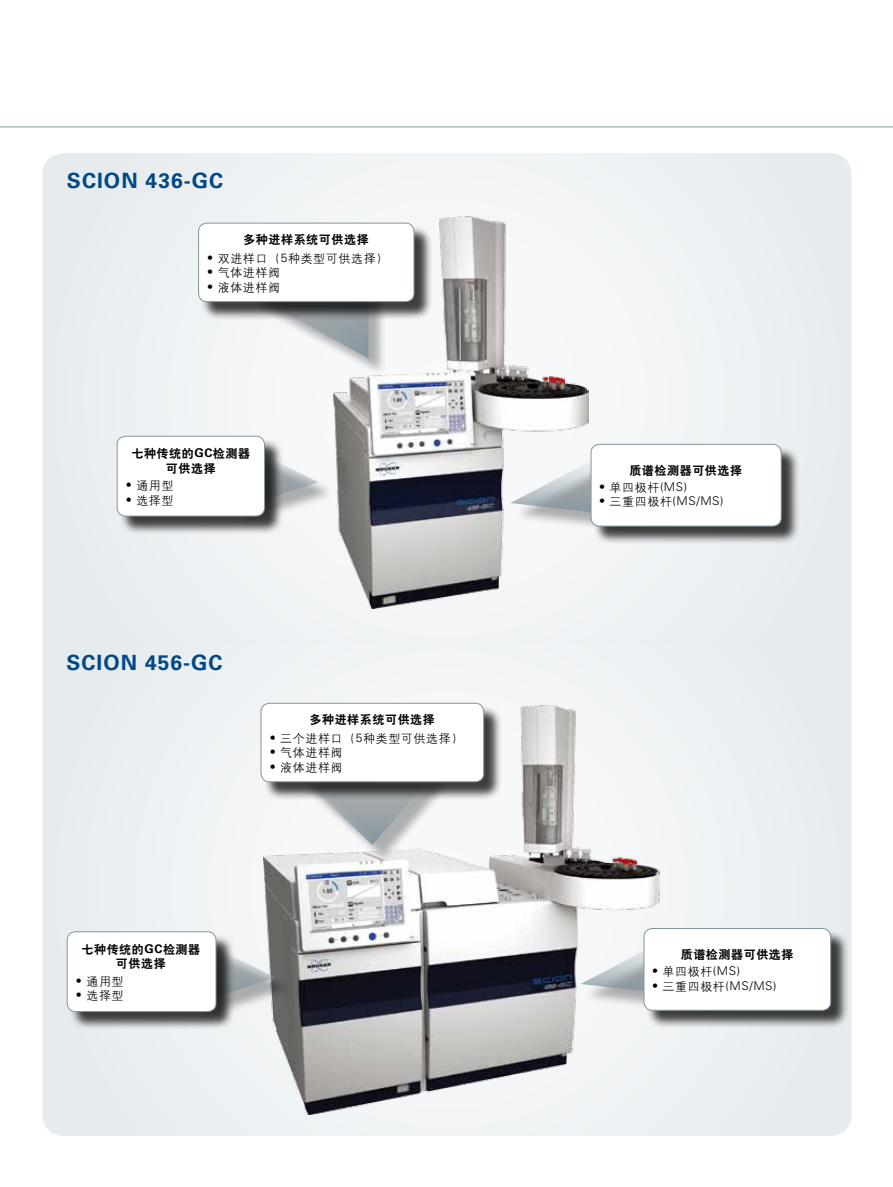
<style>
.page{position:relative;width:893px;height:1187px;background:#fff}
.page>*{position:absolute;margin:0;border:0;box-sizing:border-box;transform-origin:0 0}
.t1{font:700 21px "Univers LT Std";letter-spacing:.05em;color:#004986}
.t2{font:12px "H Yg 2 gj";letter-spacing:.05em;color:#000}
.t3{font:12px/14.4px "H Yb 2 gj";letter-spacing:.05em;color:#000;text-align:center}
.t4{font:300 12px "Univers LT Std";letter-spacing:.05em;color:#000}
.s1{font-family:"Univers LT Std";font-weight:300}
.s2{font-family:"Univers LT Std";font-weight:700}
.s3{font-family:"H Yg 2 gj";font-weight:400}
</style>
<div class="page">
<div style="left:43px;top:153px;width:808px;height:487px;background:#edf1f3"></div>
<div style="left:45px;top:640px;width:805px;height:495px;background:#ecf0f2"></div>
<img style="left:334px;top:217px;width:254px;height:391px">
<div style="left:238px;top:445px;width:98px;height:81px;background:#000;opacity:.3"></div>
<svg style="left:283px;top:442px;width:35px;height:66px"></svg>
<div style="left:119px;top:438px;width:164px;height:97px;background:#000;opacity:.75"></div>
<div style="left:117px;top:436px;width:147px;height:80px;background:#fff;border-radius:9px"></div>
<div style="left:117px;top:436px;width:148px;height:80px;border:1px solid #84959e;border-radius:9px"></div>
<div style="left:252px;top:232px;width:136px;height:144px;background:#000;opacity:.3"></div>
<svg style="left:248px;top:320px;width:121px;height:38px"></svg>
<div style="left:201px;top:225px;width:232px;height:95px;background:#000;opacity:.75"></div>
<div style="left:199px;top:223px;width:215px;height:78px;background:#fff;border-radius:9px"></div>
<div style="left:198px;top:223px;width:216px;height:79px;border:1px solid #84959e;border-radius:9px"></div>
<div style="left:514px;top:450px;width:132px;height:85px;background:#000;opacity:.3"></div>
<svg style="left:510px;top:446px;width:83px;height:70px"></svg>
<div style="left:593px;top:446px;width:207px;height:98px;background:#000;opacity:.75"></div>
<div style="left:591px;top:444px;width:190px;height:82px;background:#fff;border-radius:9px"></div>
<div style="left:591px;top:444px;width:190px;height:82px;border:1px solid #84959e;border-radius:9px"></div>
<img style="left:263px;top:705px;width:396px;height:409px">
<div style="left:301px;top:776px;width:149px;height:86px;background:#000;opacity:.3"></div>
<svg style="left:297px;top:800px;width:136px;height:44px"></svg>
<div style="left:263px;top:705px;width:240px;height:95px;background:#000;opacity:.75"></div>
<div style="left:261px;top:703px;width:223px;height:78px;background:#fff;border-radius:9px"></div>
<div style="left:261px;top:703px;width:223px;height:79px;border:1px solid #84959e;border-radius:9px"></div>
<div style="left:195px;top:940px;width:98px;height:82px;background:#000;opacity:.3"></div>
<svg style="left:235px;top:937px;width:41px;height:67px"></svg>
<div style="left:69px;top:933px;width:166px;height:97px;background:#000;opacity:.75"></div>
<div style="left:67px;top:931px;width:149px;height:80px;background:#fff;border-radius:9px"></div>
<div style="left:67px;top:931px;width:149px;height:80px;border:1px solid #84959e;border-radius:9px"></div>
<div style="left:584px;top:930px;width:133px;height:85px;background:#000;opacity:.3"></div>
<svg style="left:580px;top:927px;width:118px;height:70px"></svg>
<div style="left:646px;top:930px;width:204px;height:98px;background:#000;opacity:.75"></div>
<div style="left:644px;top:928px;width:187px;height:82px;background:#fff;border-radius:9px"></div>
<div style="left:644px;top:928px;width:187px;height:82px;border:1px solid #84959e;border-radius:9px"></div>
<hr style="left:0;top:126px;width:893px;height:1px;background:#84959e">
<h1 class="t1" style="left:67px;top:168px;width:158px">SCION 436-GC</h1>
<p class="t3" style="left:243px;top:232px;width:127px">多种进样系统可供选择</p>
<p class="t2" style="left:207px;top:252px;width:183px"><span class="s1">•</span> 双进样口（<span class="s1">5</span>种类型可供选择）</p>
<p class="t2" style="left:207px;top:266px;width:74px"><span class="s1">•</span> 气体进样阀</p>
<p class="t2" style="left:207px;top:281px;width:74px"><span class="s1">•</span> 液体进样阀</p>
<p class="t3" style="left:131px;top:446px;width:120px">七种传统的<span class="s2">GC</span>检测器可供选择</p>
<p class="t2" style="left:126px;top:479px;width:49px"><span class="s1">•</span> 通用型</p>
<p class="t2" style="left:126px;top:494px;width:49px"><span class="s1">•</span> 选择型</p>
<h1 class="t1" style="left:66px;top:650px;width:158px">SCION 456-GC</h1>
<p class="t3" style="left:309px;top:712px;width:127px">多种进样系统可供选择</p>
<p class="t2" style="left:270px;top:732px;width:195px"><span class="s1">•</span> 三个进样口（<span class="s1">5</span>种类型可供选择）</p>
<p class="t2" style="left:270px;top:746px;width:74px"><span class="s1">•</span> 气体进样阀</p>
<p class="t2" style="left:270px;top:761px;width:74px"><span class="s1">•</span> 液体进样阀</p>
<p class="t3" style="left:81px;top:942px;width:120px">七种传统的<span class="s2">GC</span>检测器可供选择</p>
<p class="t2" style="left:76px;top:975px;width:49px"><span class="s1">•</span> 通用型</p>
<p class="t2" style="left:76px;top:989px;width:49px"><span class="s1">•</span> 选择型</p>
<p class="t3" style="left:629px;top:463px;width:114px">质谱检测器可供选择</p>
<p class="t4" style="left:599px;top:479px;width:90px">• <span class="s3">单四极杆</span>(MS)</p>
<p class="t4" style="left:599px;top:494px;width:126px">• <span class="s3">三重四极杆</span>(MS/MS)</p>
<p class="t3" style="left:681px;top:946px;width:114px">质谱检测器可供选择</p>
<p class="t4" style="left:652px;top:963px;width:90px">• <span class="s3">单四极杆</span>(MS)</p>
<p class="t4" style="left:652px;top:978px;width:126px">• <span class="s3">三重四极杆</span>(MS/MS)</p>
</div>
